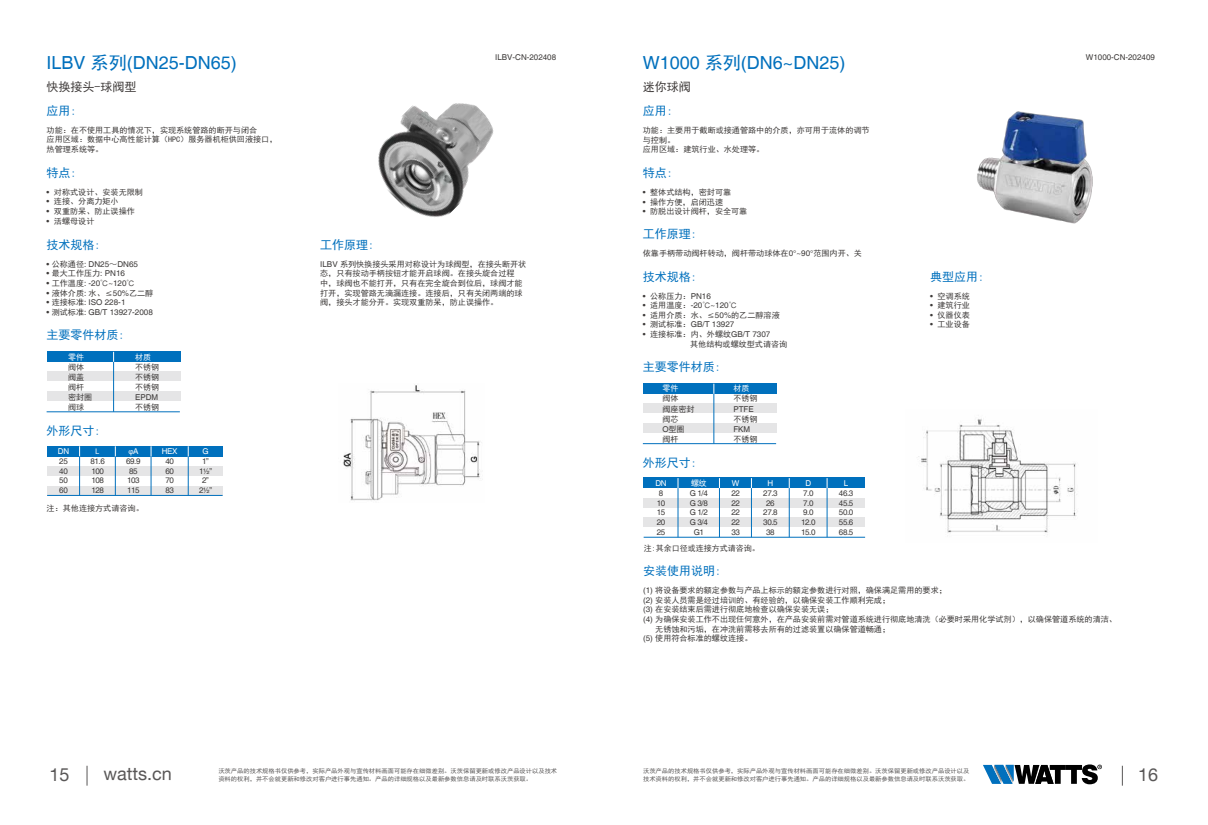
<style>
.page{position:relative;width:1208px;height:825px;background:#fff}
.page>*{position:absolute;margin:0;border:0;box-sizing:border-box;transform-origin:0 0}
.t1{font:18px "Helvetica";color:#0070bd}
.t2{font:18px "Helvetica Neue LT";letter-spacing:-.01em;color:#595757}
.t3{font:12px "Sim Hei";color:#0070bd}
.t4{font:12px "Sim Hei";color:#3e3a39}
.t5{font:8px/10.1px "Sim Hei";color:#3d3a39}
.t6{font:8px/9.7px "Helvetica";color:#3d3a39;text-align:justify}
.t7{font:8px "Helvetica";letter-spacing:-.05em;color:#fff}
.t8{font:8px/9.7px "Helvetica";letter-spacing:-.05em;color:#3d3a39}
.t9{font:8px "Sim Hei";color:#fff}
.t10{font:8px "Myriad Pro";color:#fff}
.t11{font:6px/7.2px "Sim Hei";color:#595757;scale:1.05 1}
.s1{font-family:"Sim Hei"}
.s2{font-family:"Helvetica"}
</style>
<div class="page">
<div style="left:643px;top:383px;width:134px;height:10px;background:#0070bd"></div>
<div style="left:643px;top:403px;width:134px;height:10px;background:#e5e5e6"></div>
<div style="left:643px;top:423px;width:134px;height:10px;background:#e5e5e6"></div>
<hr style="left:643px;top:443px;width:133px;height:1px;background:#0070bd">
<hr style="left:713px;top:394px;width:1px;height:50px;background:#0070bd">
<img style="left:977px;top:111px;width:116px;height:113px">
<div style="left:47px;top:352px;width:134px;height:10px;background:#0070bd"></div>
<div style="left:47px;top:371px;width:134px;height:10px;background:#e5e5e6"></div>
<div style="left:47px;top:391px;width:134px;height:10px;background:#e5e5e6"></div>
<hr style="left:47px;top:412px;width:133px;height:1px;background:#0070bd">
<hr style="left:113px;top:362px;width:1px;height:50px;background:#0070bd">
<div style="left:47px;top:446px;width:176px;height:10px;background:#0070bd"></div>
<div style="left:47px;top:466px;width:176px;height:10px;background:#e5e5e6"></div>
<div style="left:47px;top:486px;width:176px;height:9px;background:#e5e5e6"></div>
<hr style="left:47px;top:495px;width:176px;height:1px;background:#0070bd">
<hr style="left:188px;top:456px;width:1px;height:39px;background:#0070bd">
<hr style="left:151px;top:456px;width:1px;height:39px;background:#0070bd">
<hr style="left:79px;top:456px;width:1px;height:39px;background:#0070bd">
<hr style="left:115px;top:456px;width:1px;height:39px;background:#0070bd">
<img style="left:378px;top:103px;width:116px;height:114px">
<img style="left:343px;top:385px;width:139px;height:116px">
<svg style="left:983px;top:764px;width:119px;height:20px"></svg>
<svg style="left:87px;top:766px;width:1px;height:20px"></svg>
<svg style="left:1122px;top:766px;width:1px;height:20px"></svg>
<img style="left:918px;top:418px;width:159px;height:115px">
<div style="left:643px;top:478px;width:222px;height:10px;background:#0070bd"></div>
<div style="left:643px;top:498px;width:222px;height:9px;background:#e5e5e6"></div>
<div style="left:643px;top:517px;width:222px;height:10px;background:#e5e5e6"></div>
<hr style="left:643px;top:537px;width:222px;height:1px;background:#0070bd">
<hr style="left:789px;top:488px;width:1px;height:49px;background:#0070bd">
<hr style="left:751px;top:488px;width:1px;height:49px;background:#0070bd">
<hr style="left:678px;top:488px;width:1px;height:49px;background:#0070bd">
<hr style="left:719px;top:488px;width:1px;height:49px;background:#0070bd">
<hr style="left:827px;top:488px;width:1px;height:49px;background:#0070bd">
<h1 class="t1" style="left:47px;top:52px;width:192px">ILBV <span class="s1">系列</span>(DN25-DN65)</h1>
<h2 class="t4" style="left:47px;top:81px;width:91px">快换接头-球阀型</h2>
<h2 class="t3" style="left:47px;top:104px;width:32px">应用:</h2>
<p class="t5" style="left:47px;top:125px;width:232px;line-height:9.6px">功能：在不使用工具的情况下，实现系统管路的断开与闭合<br>应用区域：数据中心高性能计算（HPC）服务器机柜供回液接口，热管理系统等。</p>
<h2 class="t3" style="left:47px;top:167px;width:31px">特点:</h2>
<p class="t5" style="left:47px;top:187px;width:98px"><span class="s2">•</span> 对称式设计、安装无限制</p>
<p class="t5" style="left:47px;top:197px;width:74px"><span class="s2">•</span> 连接、分离力矩小</p>
<p class="t5" style="left:47px;top:206px;width:90px"><span class="s2">•</span> 双重防呆、防止误操作</p>
<p class="t5" style="left:47px;top:216px;width:49px"><span class="s2">•</span> 活螺母设计</p>
<h2 class="t3" style="left:47px;top:238px;width:56px">技术规格:</h2>
<p class="t6" style="left:47px;top:259px;width:93px">• <span class="s1">公称通径</span>: DN25<span class="s1">～</span>DN65</p>
<p class="t6" style="left:47px;top:269px;width:80px">• <span class="s1">最大工作压力</span>: PN16</p>
<p class="t6" style="left:47px;top:279px;width:90px">• <span class="s1">工作温度</span>: -20<span class="s1">℃</span>~120<span class="s1">℃</span></p>
<p class="t5" style="left:47px;top:288px;width:108px"><span class="s2">•</span> 液体介质<span class="s2">:</span> 水、<span class="s2">≤50%</span>乙二醇</p>
<p class="t6" style="left:47px;top:298px;width:80px">• <span class="s1">连接标准</span>: ISO 228-1</p>
<p class="t6" style="left:47px;top:307px;width:108px">• <span class="s1">测试标准</span>: GB/T 13927-2008</p>
<h2 class="t3" style="left:47px;top:329px;width:80px">主要零件材质:</h2>
<p class="t9" style="left:68px;top:353px;width:17px">零件</p>
<p class="t5" style="left:68px;top:362px;width:25px">阀体阀盖阀杆密封圈阀球</p>
<h2 class="t3" style="left:47px;top:425px;width:56px">外形尺寸:</h2>
<p class="t9" style="left:135px;top:353px;width:17px">材质</p>
<p class="t5" style="left:135px;top:362px;width:25px;text-align:justify">不锈钢不锈钢不锈钢</p>
<p class="t6" style="left:135px;top:392px;width:25px">EPDM</p>
<p class="t5" style="left:135px;top:402px;width:25px">不锈钢</p>
<p class="t7" style="left:58px;top:447px;width:13px">DN</p>
<p class="t6" style="left:59px;top:457px;width:10px">25<br>40<br>50<br>60</p>
<p class="t9" style="left:96px;top:447px;width:5px">L</p>
<p class="t6" style="left:90px;top:457px;width:16px">81.6<br>100<br>108<br>128</p>
<p class="t10" style="left:128px;top:447px;width:12px">φ<span class="s2">A</span></p>
<p class="t8" style="left:126px;top:457px;width:16px">69.9<br>85<br>103<br>115</p>
<p class="t5" style="left:47px;top:503px;width:99px">注：其他连接方式请咨询。</p>
<p class="t7" style="left:162px;top:447px;width:17px">HEX</p>
<p class="t6" style="left:165px;top:457px;width:10px">40<br>60<br>70<br>83</p>
<p class="t7" style="left:202px;top:447px;width:8px">G</p>
<p class="t6" style="left:199px;top:457px;width:14px;text-align:center">1”<br>1½”<br>2”<br>2½”</p>
<p class="t6" style="left:495px;top:53px;width:62px">ILBV-CN-202408</p>
<h2 class="t3" style="left:320px;top:238px;width:55px">工作原理:</h2>
<p class="t5" style="left:320px;top:259px;width:208px;line-height:9.6px"><span class="s2">ILBV</span> 系列快换接头采用对称设计为球阀型，在接头断开状态，只有按动手柄按钮才能开启球阀。在接头旋合过程<br>中，球阀也不能打开，只有在完全旋合到位后，球阀才能打开，实现管路无滴漏连接。连接后，只有关闭两端的球阀，接头才能分开。实现双重防呆，防止误操作。</p>
<h1 class="t1" style="left:643px;top:52px;width:204px">W1000 <span class="s1">系列</span>(DN6~DN25)</h1>
<h2 class="t4" style="left:643px;top:81px;width:49px">迷你球阀</h2>
<h2 class="t3" style="left:643px;top:105px;width:31px">应用:</h2>
<p class="t5" style="left:643px;top:125px;width:228px;line-height:9.6px">功能：主要用于截断或接通管路中的介质，亦可用于流体的调节与控制。<br>应用区域：建筑行业、水处理等。</p>
<h2 class="t3" style="left:643px;top:167px;width:31px">特点:</h2>
<p class="t5" style="left:643px;top:187px;width:90px"><span class="s2">•</span> 整体式结构，密封可靠</p>
<p class="t5" style="left:643px;top:197px;width:82px"><span class="s2">•</span> 操作方便，启闭迅速</p>
<p class="t5" style="left:643px;top:206px;width:106px"><span class="s2">•</span> 防脱出设计阀杆，安全可靠</p>
<h2 class="t3" style="left:643px;top:228px;width:55px">工作原理:</h2>
<p class="t5" style="left:643px;top:248px;width:221px">依靠手柄带动阀杆转动，阀杆带动球体在<span class="s2">0°~90°</span>范围内开、关</p>
<h2 class="t3" style="left:643px;top:270px;width:55px">技术规格:</h2>
<p class="t6" style="left:643px;top:291px;width:70px">• <span class="s1">公称压力：</span>PN16</p>
<p class="t6" style="left:643px;top:301px;width:95px">• <span class="s1">适用温度：</span>-20<span class="s1">℃</span>~120<span class="s1">℃</span></p>
<p class="t5" style="left:643px;top:310px;width:138px"><span class="s2">•</span> 适用介质：水、<span class="s2">≤50%</span>的乙二醇溶液</p>
<p class="t6" style="left:643px;top:320px;width:93px">• <span class="s1">测试标准：</span>GB/T 13927</p>
<p class="t5" style="left:690px;top:329px;width:99px;line-height:9.6px;text-indent:-47px"><span class="s2">•</span> 连接标准：内、外螺纹<span class="s2">GB/T 7307<br></span>其他结构或螺纹型式请咨询</p>
<h2 class="t3" style="left:643px;top:361px;width:79px">主要零件材质:</h2>
<p class="t9" style="left:662px;top:384px;width:17px">零件</p>
<p class="t5" style="left:662px;top:394px;width:33px">阀体<br>阀座密封阀芯<br><span class="s2">O</span>型圈阀杆</p>
<h2 class="t3" style="left:643px;top:457px;width:55px">外形尺寸:</h2>
<p class="t7" style="left:655px;top:479px;width:13px">DN</p>
<p class="t6" style="left:656px;top:488px;width:10px;text-align:left">8<br>10<br>15<br>20<br>25</p>
<p class="t9" style="left:691px;top:479px;width:17px">螺纹</p>
<p class="t6" style="left:690px;top:488px;width:19px;text-align:center">G 1/4<br>G 3/8<br>G 1/2<br>G 3/4<br>G1</p>
<p class="t9" style="left:733px;top:384px;width:17px">材质</p>
<p class="t5" style="left:733px;top:394px;width:25px">不锈钢</p>
<p class="t6" style="left:733px;top:404px;width:22px">PTFE</p>
<p class="t5" style="left:733px;top:414px;width:25px">不锈钢</p>
<p class="t6" style="left:733px;top:424px;width:18px">FKM</p>
<p class="t5" style="left:733px;top:434px;width:25px">不锈钢</p>
<p class="t7" style="left:732px;top:479px;width:9px">W</p>
<p class="t6" style="left:731px;top:488px;width:10px">22<br>22<br>22<br>22<br>33</p>
<p class="t7" style="left:767px;top:479px;width:7px">H</p>
<p class="t6" style="left:763px;top:488px;width:16px;text-align:center">27.3<br>26<br>27.8<br>30.5<br>38</p>
<p class="t5" style="left:644px;top:543px;width:117px">注:其余口径或连接方式请咨询。</p>
<p class="t7" style="left:805px;top:479px;width:7px">D</p>
<p class="t6" style="left:801px;top:488px;width:16px;text-align:left">7.0<br>7.0<br>9.0<br>12.0<br>15.0</p>
<p class="t7" style="left:844px;top:479px;width:6px">L</p>
<p class="t6" style="left:839px;top:488px;width:16px">46.3<br>45.5<br>50.0<br>55.6<br>68.5</p>
<h2 class="t3" style="left:930px;top:270px;width:55px">典型应用:</h2>
<p class="t5" style="left:930px;top:291px;width:41px"><span class="s2">•</span> 空调系统</p>
<p class="t5" style="left:930px;top:300px;width:41px"><span class="s2">•</span> 建筑行业</p>
<p class="t5" style="left:930px;top:310px;width:41px"><span class="s2">•</span> 仪器仪表</p>
<p class="t5" style="left:930px;top:320px;width:41px"><span class="s2">•</span> 工业设备</p>
<p class="t6" style="left:1086px;top:53px;width:70px">W1000-CN-202409</p>
<h2 class="t3" style="left:643px;top:565px;width:79px">安装使用说明:</h2>
<p class="t5" style="left:643px;top:585px;width:305px"><span class="s2">(1)</span> 将设备要求的额定参数与产品上标示的额定参数进行对照，确保满足需用的要求；</p>
<p class="t5" style="left:643px;top:595px;width:248px"><span class="s2">(2)</span> 安装人员需是经过培训的、有经验的，以确保安装工作顺利完成；</p>
<p class="t5" style="left:643px;top:604px;width:192px"><span class="s2">(3)</span> 在安装结束后需进行彻底地检查以确保安装无误；</p>
<p class="t5" style="left:643px;top:614px;width:475px"><span class="s2">(4)</span> 为确保安装工作不出现任何意外，在产品安装前需对管道系统进行彻底地清洗（必要时采用化学试剂），以确保管道系统的清洁、</p>
<p class="t5" style="left:655px;top:624px;width:236px">无锈蚀和污垢，在冲洗前需移去所有的过滤装置以确保管道畅通；</p>
<p class="t5" style="left:643px;top:633px;width:111px"><span class="s2">(5)</span> 使用符合标准的螺纹连接。</p>
<h1 class="t2" style="left:50px;top:764px;width:22px">15</h1>
<h1 class="t2" style="left:103px;top:763px;width:70px">watts.cn</h1>
<h1 class="t2" style="left:1138px;top:764px;width:22px">16</h1>
<p class="t11" style="left:218px;top:768px;width:324px">沃茨产品的技术规格书仅供参考，实际产品外观与宣传材料画面可能存在细微差别。沃茨保留更新或修改产品设计以及技术资料的权利，并不会就更新和修改对客户进行事先通知。产品的详细规格以及最新参数信息请及时联系沃茨获取。</p>
<p class="t11" style="left:643px;top:768px;width:312px">沃茨产品的技术规格书仅供参考，实际产品外观与宣传材料画面可能存在细微差别。沃茨保留更新或修改产品设计以及技术资料的权利，并不会就更新和修改对客户进行事先通知。产品的详细规格以及最新参数信息请及时联系沃茨获取。</p>
</div>
